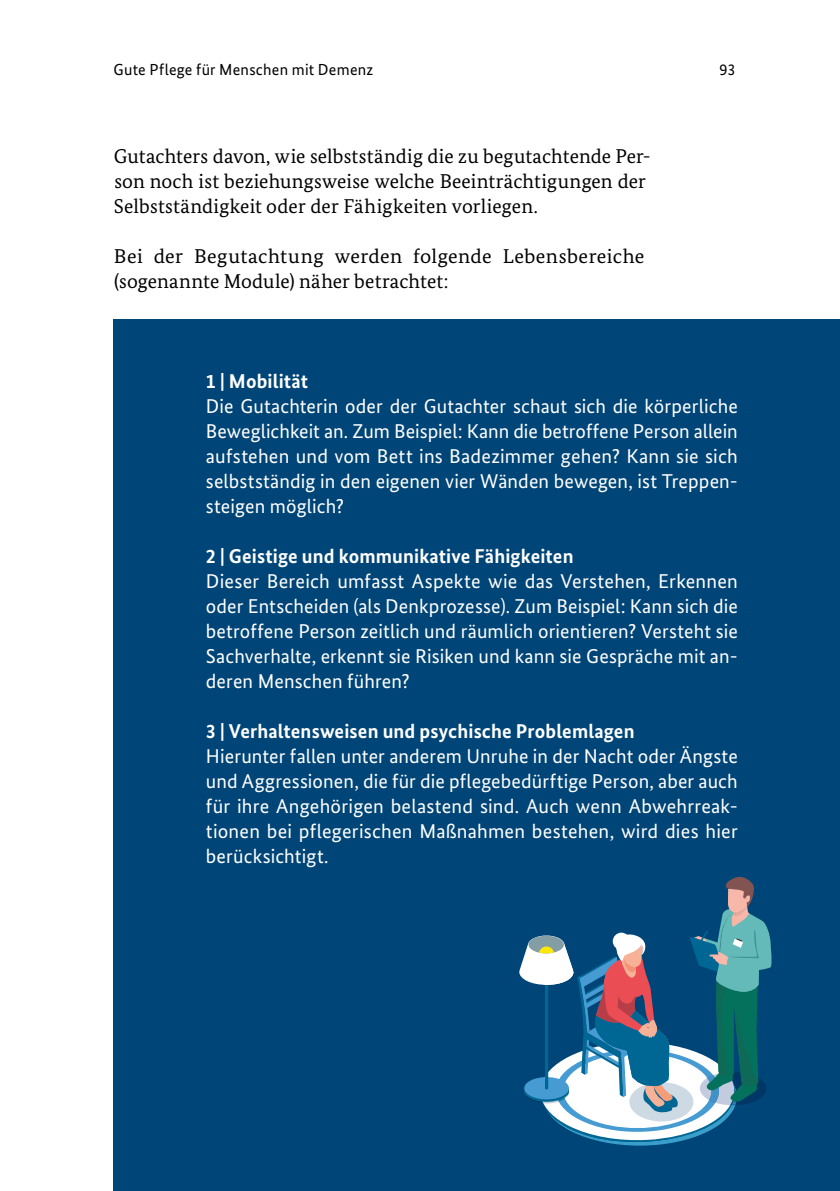
<style>
.page{position:relative;width:840px;height:1191px;background:#fff}
.page>*{position:absolute;margin:0;border:0;box-sizing:border-box;transform-origin:0 0}
.id728{font:20px/25px "Bundes Sans";letter-spacing:.005em;color:#fff;text-align:justify}
.id730{font:20px/25px "Bundes Serif";letter-spacing:.01em;color:#000}
.id728-2{font:700 20px "Bundes Sans";letter-spacing:.005em;color:#fff}
.t1{font:16px "Bundes Sans";letter-spacing:.015em;color:#000}
</style>
<div class="page">
<div style="left:113px;top:319px;width:726px;height:872px;background:#004577"></div>
<svg style="left:519px;top:877px;width:252px;height:269px"></svg>
<p class="t1" style="left:113px;top:60px;width:261px">Gute Pflege für Menschen mit Demenz</p>
<p class="t1" style="left:719px;top:60px;width:18px">93</p>
<p class="id730" style="left:114px;top:143px;width:538px">Gutachters davon, wie selbstständig die zu begutachtende Per&shy;son noch ist beziehungsweise welche Beeinträchtigungen der<br>Selbstständigkeit oder der Fähigkeiten vorliegen.</p>
<p class="id730" style="left:114px;top:243px;width:531px">Bei der Begutachtung werden folgende Lebensbereiche (sogenannte Module) näher betrachtet:</p>
<p class="id728-2" style="left:206px;top:369px;width:104px">1 | Mobilität</p>
<p class="id728" style="left:206px;top:393px;width:533px">Die Gutachterin oder der Gutachter schaut sich die körperliche Beweglichkeit an. Zum Beispiel: Kann die betroffene Person allein aufstehen und vom Bett ins Badezimmer gehen? Kann sie sich selbstständig in den eigenen vier Wänden bewegen, ist Treppen&shy;steigen möglich?</p>
<p class="id728-2" style="left:206px;top:544px;width:369px">2 | Geistige und kommunikative Fähigkeiten</p>
<p class="id728" style="left:206px;top:568px;width:533px">Dieser Bereich umfasst Aspekte wie das Verstehen, Erkennen oder Entscheiden (als Denkprozesse). Zum Beispiel: Kann sich die betroffene Person zeitlich und räumlich orientieren? Versteht sie Sachverhalte, erkennt sie Risiken und kann sie Gespräche mit an&shy;deren Menschen führen?</p>
<p class="id728-2" style="left:206px;top:719px;width:430px">3 | Verhaltensweisen und psychische Problemlagen</p>
<p class="id728" style="left:206px;top:743px;width:533px;text-align:left">Hierunter fallen unter anderem Unruhe in der Nacht oder Ängste und Aggressionen, die für die pflegebedürftige Person, aber auch für ihre Angehörigen belastend sind. Auch wenn Abwehrreak&shy;tionen bei pflegerischen Maßnahmen bestehen, wird dies hier berücksichtigt.</p>
</div>
